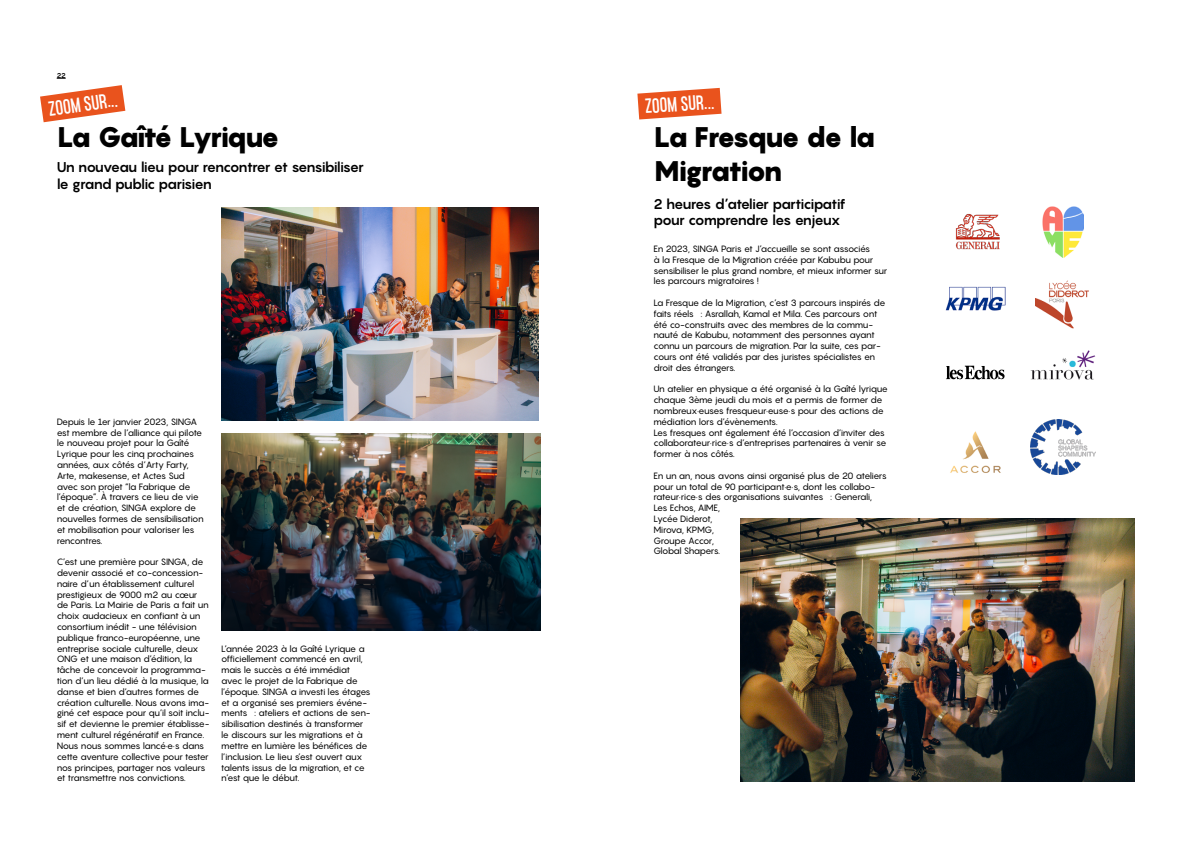
<style>
.page{position:relative;width:1191px;height:842px;background:#fff}
.page>*{position:absolute;margin:0;border:0;box-sizing:border-box;transform-origin:0 0}
.t1{font:900 28px/33.6px "Pangram";letter-spacing:-.09em;color:#000}
.t2{font:900 28px "Pangram";letter-spacing:-.11em;color:#000}
.t3{font:18px "Formula Condensed";color:#fff}
.t4{font:700 14px/16.8px "Pangram";letter-spacing:-.08em;color:#000}
.t5{font:9px/10.8px "Pangram";letter-spacing:-.06em;color:#000}
.t6{font:700 7px "Pangram";color:#000}
</style>
<div class="page">
<svg style="left:40px;top:85px;width:85px;height:37px"></svg>
<img style="left:222px;top:433px;width:318px;height:197px">
<img style="left:221px;top:207px;width:318px;height:213px">
<svg style="left:637px;top:88px;width:84px;height:31px;background:#ec7145"></svg>
<img style="left:740px;top:519px;width:394px;height:262px">
<img style="left:955px;top:214px;width:45px;height:36px">
<img style="left:945px;top:286px;width:60px;height:25px">
<svg style="left:946px;top:366px;width:58px;height:13px"></svg>
<img style="left:1031px;top:351px;width:64px;height:29px">
<img style="left:1031px;top:420px;width:64px;height:55px">
<img style="left:950px;top:431px;width:51px;height:42px">
<img style="left:1042px;top:206px;width:41px;height:51px">
<img style="left:1035px;top:280px;width:54px;height:49px">
<p class="t6" style="left:57px;top:70px;width:10px">22</p>
<h2 class="t3" style="left:47px;top:98px;width:70px;rotate:-8deg">ZOOM SUR...</h2>
<h1 class="t2" style="left:57px;top:118px;width:224px">La Gaîté Lyrique</h1>
<h3 class="t4" style="left:57px;top:159px;width:309px">Un nouveau lieu pour rencontrer et sensibiliser le grand public parisien</h3>
<p class="t5" style="left:57px;top:416px;width:148px">Depuis le 1er janvier 2023, SINGA est membre de l’alliance qui pilote le nouveau projet pour la Gaîté<br>Lyrique pour les cinq prochaines années, aux côtés d’Arty Farty,<br>Arte, makesense, et Actes Sud avec son projet “la Fabrique de l’époque”. À travers ce lieu de vie et de création, SINGA explore de nouvelles formes de sensibilisation et mobilisation pour valoriser les rencontres.</p>
<p class="t5" style="left:57px;top:556px;width:154px">C’est une première pour SINGA, de devenir associé et co-concession&shy;naire d’un établissement culturel prestigieux de 9000 m2 au cœur de Paris. La Mairie de Paris a fait un choix audacieux en confiant à un consortium inédit - une télévision publique franco-européenne, une entreprise sociale culturelle, deux ONG et une maison d’édition, la tâche de concevoir la programma&shy;tion d’un lieu dédié à la musique, la danse et bien d’autres formes de création culturelle. Nous avons ima&shy;giné cet espace pour qu’il soit inclu&shy;sif et devienne le premier établisse&shy;ment culturel régénératif en France.<br>Nous nous sommes lancé·e·s dans cette aventure collective pour tester nos principes, partager nos valeurs et transmettre nos convictions.</p>
<p class="t5" style="left:221px;top:643px;width:151px">L’année 2023 à la Gaîté Lyrique a officiellement commencé en avril, mais le succès a été immédiat avec le projet de la Fabrique de l’époque. SINGA a investi les étages et a organisé ses premiers événe&shy;ments : ateliers et actions de sen&shy;sibilisation destinés à transformer le discours sur les migrations et à mettre en lumière les bénéfices de l’inclusion. Le lieu s’est ouvert aux talents issus de la migration, et ce n’est que le début.</p>
<h2 class="t3" style="left:644px;top:96px;width:70px;rotate:-4deg">ZOOM SUR...</h2>
<h1 class="t1" style="left:653px;top:120px;width:223px">La Fresque de la<br>Migration</h1>
<h3 class="t4" style="left:653px;top:195px;width:194px">2 heures d’atelier participatif pour comprendre les enjeux</h3>
<p class="t5" style="left:653px;top:243px;width:235px">En 2023, SINGA Paris et J’accueille se sont associés<br>à la Fresque de la Migration créée par Kabubu pour sensibiliser le plus grand nombre, et mieux informer sur les parcours migratoires !</p>
<p class="t5" style="left:653px;top:297px;width:233px">La Fresque de la Migration, c’est 3 parcours inspirés de faits réels : Asrallah, Kamal et Mila. Ces parcours ont été co-construits avec des membres de la commu&shy;nauté de Kabubu, notamment des personnes ayant connu un parcours de migration. Par la suite, ces par&shy;cours ont été validés par des juristes spécialistes en droit des étrangers.</p>
<p class="t5" style="left:653px;top:384px;width:236px">Un atelier en physique a été organisé à la Gaîté lyrique chaque 3ème jeudi du mois et a permis de former de nombreux·euses fresqueur·euse·s pour des actions de médiation lors d’évènements.<br>Les fresques ont également été l’occasion d’inviter des collaborateur·rice·s d’entreprises partenaires à venir se former à nos côtés.</p>
<p class="t5" style="left:653px;top:470px;width:235px">En un an, nous avons ainsi organisé plus de 20 ateliers pour un total de 90 participant·e·s, dont les collabo&shy;rateur·rice·s des organisations suivantes : Generali,<br>Les Echos, AIME,<br>Lycée Diderot,<br>Mirova, KPMG,<br>Groupe Accor,<br>Global Shapers.</p>
</div>
